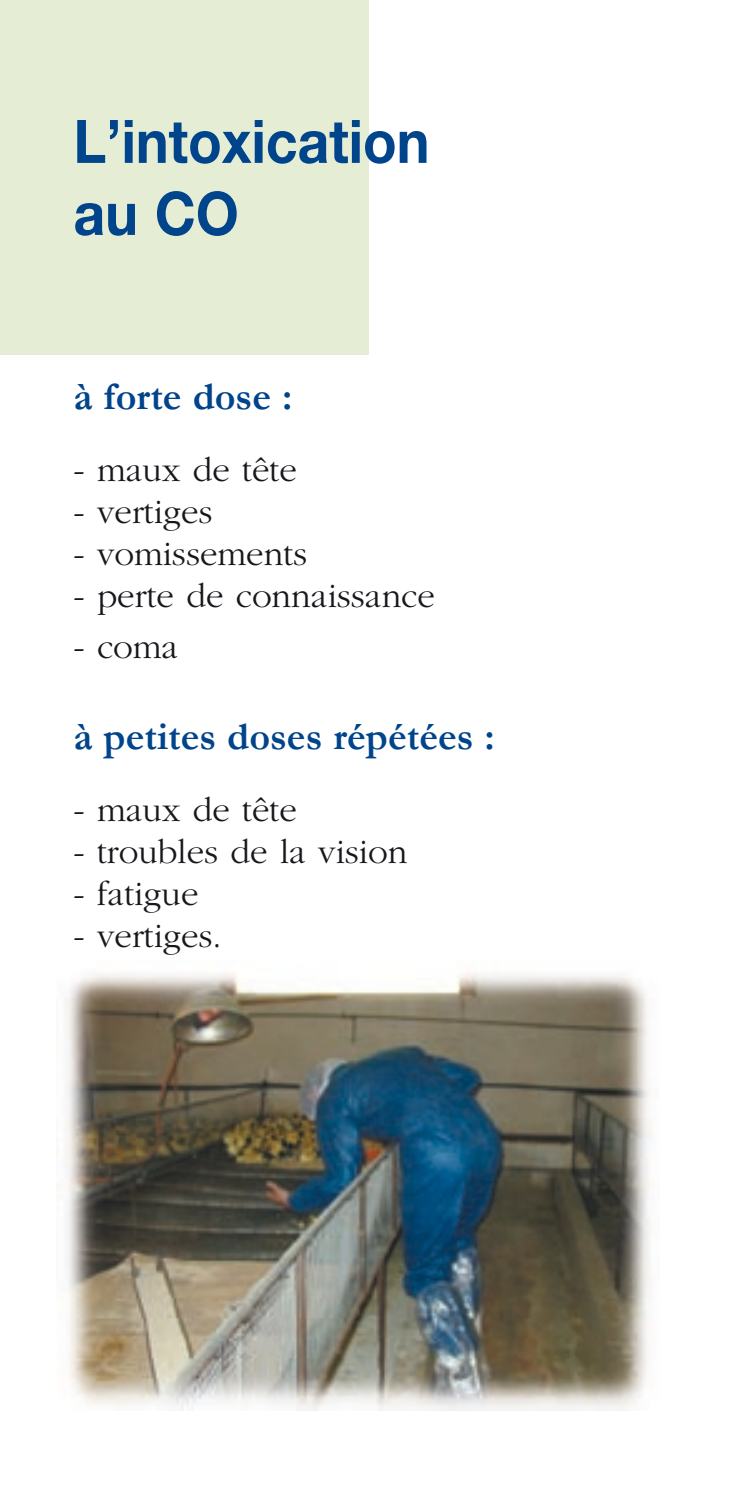
<style>
.page{position:relative;width:745px;height:1489px;background:#fff}
.page>*{position:absolute;margin:0;border:0;box-sizing:border-box;transform-origin:0 0}
.t1{font:700 60px/72px "Helvetica Neue";color:#00448b;scale:.92 1}
.t2{font:700 40px "Garamond";color:#00448b}
.t3{font:300 35px "Garamond";color:#1a171c}
</style>
<div class="page">
<div style="left:0;top:0;width:369px;height:354px;background:#e6edd5"></div>
<img style="left:57px;top:973px;width:595px;height:437px">
<h1 class="t1" style="left:73px;top:104px;width:388px">L’intoxication au CO</h1>
<p class="t2" style="left:73px;top:372px;width:220px">à forte dose :</p>
<p class="t3" style="left:73px;top:451px;width:225px">- maux de tête</p>
<p class="t3" style="left:73px;top:493px;width:141px">- vertiges</p>
<p class="t3" style="left:73px;top:535px;width:235px">- vomissements</p>
<p class="t3" style="left:73px;top:577px;width:363px">- perte de connaissance</p>
<p class="t3" style="left:73px;top:628px;width:106px">- coma</p>
<p class="t2" style="left:73px;top:712px;width:423px">à petites doses répétées :</p>
<p class="t3" style="left:73px;top:791px;width:225px">- maux de tête</p>
<p class="t3" style="left:73px;top:833px;width:335px">- troubles de la vision</p>
<p class="t3" style="left:73px;top:875px;width:127px">- fatigue</p>
<p class="t3" style="left:73px;top:917px;width:150px">- vertiges.</p>
</div>
